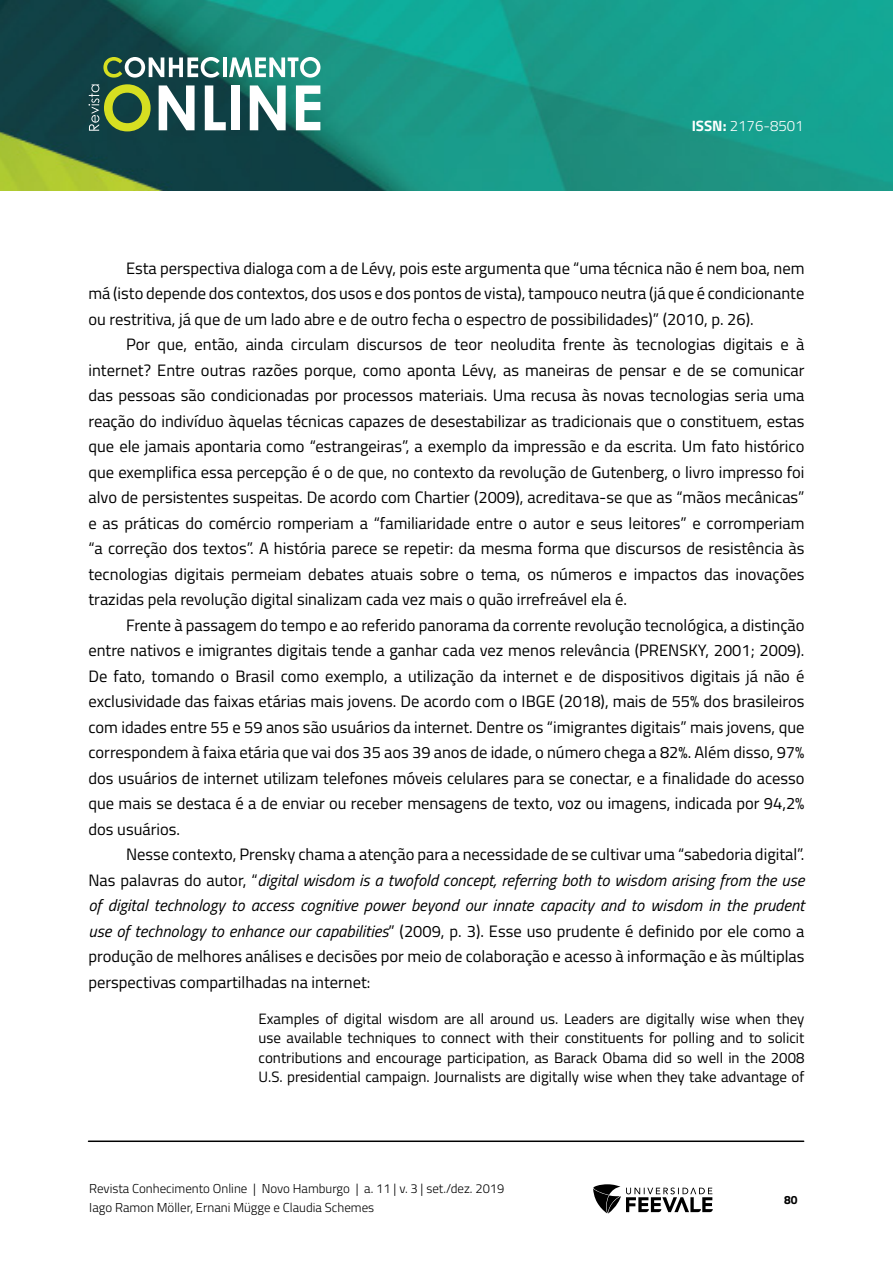
<style>
.page{position:relative;width:893px;height:1263px;background:#fff}
.page>*{position:absolute;margin:0;border:0;box-sizing:border-box;transform-origin:0 0}
.Corpo{font:16.5px/25.5px "Titillium Web";color:#000;text-align:justify}
.Citação{font:15px/19.5px "Titillium Web";color:#000;text-align:justify}
.t1{font:300 15px "Titillium Web";color:#fff}
.t2{font:300 12.9px/19.5px "Titillium Web";color:#000}
.t3{font:700 12px "Titillium Web";color:#000}
.s1{font-weight:700}
.s2{font-style:italic}
</style>
<div class="page">
<img style="left:0;top:0;width:893px;height:190px">
<svg style="left:593px;top:1184px;width:120px;height:29px"></svg>
<svg style="left:103px;top:57px;width:117px;height:21px"></svg>
<hr style="left:223px;top:57px;width:3px;height:20px;background:#fff">
<svg style="left:229px;top:57px;width:91px;height:21px"></svg>
<svg style="left:88px;top:84px;width:63px;height:47px;background:#5e7e3f"></svg>
<svg style="left:159px;top:85px;width:36px;height:45px"></svg>
<svg style="left:205px;top:85px;width:21px;height:45px"></svg>
<div style="left:232px;top:85px;width:8px;height:45px;background:#fff"></div>
<svg style="left:250px;top:85px;width:36px;height:45px"></svg>
<svg style="left:296px;top:85px;width:24px;height:45px"></svg>
<hr style="left:88px;top:1140px;width:716px;height:2px;background:#000">
<p class="t1" style="left:692px;top:115px;width:114px"><span class="s1">ISSN:</span> 2176-8501</p>
<p class="Corpo" style="left:88px;top:254px;width:717px;text-indent:38px">Esta perspectiva dialoga com a de Lévy, pois este argumenta que “uma técnica não é nem boa, nem má (isto depende dos contextos, dos usos e dos pontos de vista), tampouco neutra (já que é condicionante ou restritiva, já que de um lado abre e de outro fecha o espectro de possibilidades)” (2010, p. 26).</p>
<p class="Corpo" style="left:88px;top:331px;width:718px;text-indent:38px">Por que, então, ainda circulam discursos de teor neoludita frente às tecnologias digitais e à internet? Entre outras razões porque, como aponta Lévy, as maneiras de pensar e de se comunicar das pessoas são condicionadas por processos materiais. Uma recusa às novas tecnologias seria uma reação do indivíduo àquelas técnicas capazes de desestabilizar as tradicionais que o constituem, estas que ele jamais apontaria como “estrangeiras”, a exemplo da impressão e da escrita. Um fato histórico que exemplifica essa percepção é o de que, no contexto da revolução de Gutenberg, o livro impresso foi alvo de persistentes suspeitas. De acordo com Chartier (2009), acreditava-se que as “mãos mecânicas” e as práticas do comércio romperiam a “familiaridade entre o autor e seus leitores” e corromperiam “a correção dos textos”. A história parece se repetir: da mesma forma que discursos de resistência às tecnologias digitais permeiam debates atuais sobre o tema, os números e impactos das inovações trazidas pela revolução digital sinalizam cada vez mais o quão irrefreável ela é.</p>
<p class="Corpo" style="left:88px;top:611px;width:717px;text-indent:38px">Frente à passagem do tempo e ao referido panorama da corrente revolução tecnológica, a distinção entre nativos e imigrantes digitais tende a ganhar cada vez menos relevância (PRENSKY, 2001; 2009).<br>De fato, tomando o Brasil como exemplo, a utilização da internet e de dispositivos digitais já não é exclusividade das faixas etárias mais jovens. De acordo com o IBGE (2018), mais de 55% dos brasileiros com idades entre 55 e 59 anos são usuários da internet. Dentre os “imigrantes digitais” mais jovens, que correspondem à faixa etária que vai dos 35 aos 39 anos de idade, o número chega a 82%. Além disso, 97% dos usuários de internet utilizam telefones móveis celulares para se conectar, e a finalidade do acesso que mais se destaca é a de enviar ou receber mensagens de texto, voz ou imagens, indicada por 94,2% dos usuários.</p>
<p class="Corpo" style="left:88px;top:841px;width:717px;text-indent:38px">Nesse contexto, Prensky chama a atenção para a necessidade de se cultivar uma “sabedoria digital”.<br>Nas palavras do autor, “<span class="s2">digital wisdom is a twofold concept, referring both to wisdom arising from the use of digital technology to access cognitive power beyond our innate capacity and to wisdom in the prudent use of technology to enhance our capabilities</span>” (2009, p. 3). Esse uso prudente é definido por ele como a produção de melhores análises e decisões por meio de colaboração e acesso à informação e às múltiplas perspectivas compartilhadas na internet:</p>
<p class="Citação" style="left:259px;top:1008px;width:547px">Examples of digital wisdom are all around us. Leaders are digitally wise when they use available techniques to connect with their constituents for polling and to solicit contributions and encourage participation, as Barack Obama did so well in the 2008<br>U.S. presidential campaign. Journalists are digitally wise when they take advantage of</p>
<p class="t2" style="left:89px;top:1178px;width:417px">Revista Conhecimento Online | Novo Hamburgo | a. 11 | v. 3 | set./dez. 2019<br>Iago Ramon Möller, Ernani Mügge e Claudia Schemes</p>
<p class="t3" style="left:784px;top:1190px;width:15px">80</p>
</div>
